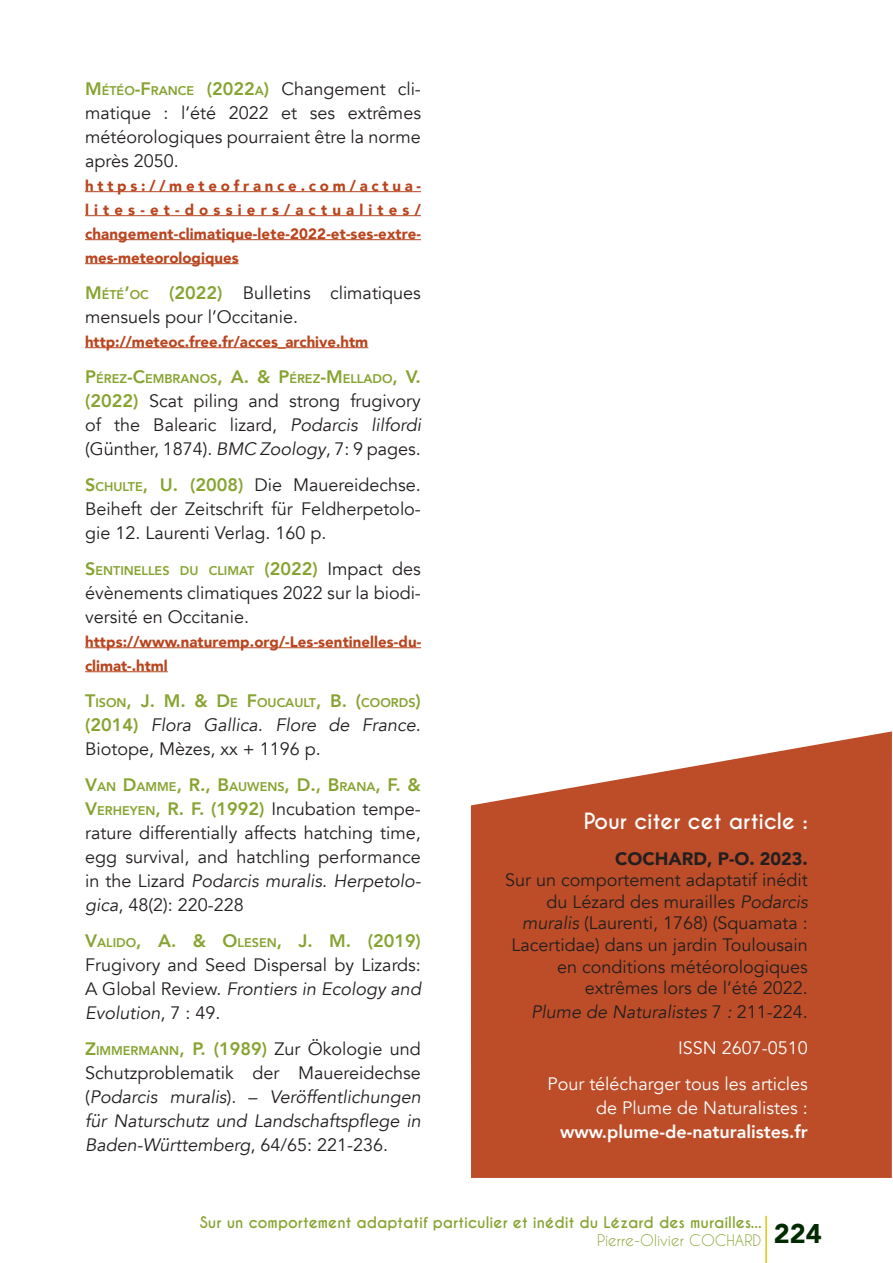
<style>
.page{position:relative;width:893px;height:1263px;background:#fff}
.page>*{position:absolute;margin:0;border:0;box-sizing:border-box;transform-origin:0 0}
.t1{font:700 21px "Caviar Dreams";color:#fff}
.t2{font:18px/24px "Avenir";color:#231f20;text-align:justify}
.t3{font:italic 18px/24px "Avenir";color:#231f20}
.t4{font:18px "Avenir";color:#fff}
.t5{font:800 18px "Avenir";color:#fff}
.t6{font:900 18px "Avenir";color:#231f20}
.t7{font:900 15px/24px "Avenir";color:#b9441d;text-align:justify}
.t8{font:700 15px/18px "Caviar Dreams";color:#87a330}
.t9{font:800 12.6px "Avenir";color:#87a330}
.s1{font-weight:800;color:#87a330}
.s2{font-weight:800;font-size:12.6px;color:#87a330}
.s3{font-size:18px}
.s4{font-style:italic}
.s5{font-weight:400;font-size:18px;color:#231f20}
.s6{font-weight:800;font-style:normal;color:#87a330}
.s7{font-style:normal}
.s8{font-weight:800;font-style:normal;font-size:12.6px;color:#87a330}
.s9{font-weight:400}
</style>
<div class="page">
<hr style="left:765px;top:1216px;width:2px;height:47px;background:#dbcd00">
<hr style="left:85px;top:191px;width:336px;height:1px;background:#b9441d">
<hr style="left:85px;top:215px;width:336px;height:1px;background:#b9441d">
<hr style="left:85px;top:239px;width:336px;height:1px;background:#b9441d">
<hr style="left:85px;top:263px;width:154px;height:1px;background:#b9441d">
<hr style="left:85px;top:347px;width:283px;height:1px;background:#b9441d">
<hr style="left:85px;top:647px;width:336px;height:1px;background:#b9441d">
<hr style="left:85px;top:671px;width:83px;height:1px;background:#b9441d">
<svg style="left:471px;top:731px;width:421px;height:447px;background:#c15c3a"></svg>
<p class="t2" style="left:85px;top:77px;width:337px"><span class="s1">M</span><span class="s2">ÉTÉO</span><span class="s1">-F</span> <span class="s2">RANCE</span> <span class="s1">(2022</span><span class="s2">A</span><span class="s1">)</span> Changement cli&shy;matique : l’été 2022 et ses extrêmes météorologiques pourraient être la norme après 2050.</p>
<p class="t7" style="left:85px;top:173px;width:337px">https://meteofrance.com/actua&shy;lites-et-dossiers/actualites/ changement-climatique-lete-2022-et-ses-extre&shy;mes-meteorologiques</p>
<p class="t2" style="left:85px;top:281px;width:337px"><span class="s1">M</span><span class="s2">ÉTÉ</span><span class="s1">’</span><span class="s2">OC</span> <span class="s1">(2022)</span> Bulletins climatiques mensuels pour l’Occitanie.</p>
<p class="t7" style="left:85px;top:329px;width:285px">http://meteoc.free.fr/acces_archive.htm</p>
<p class="t9" style="left:85px;top:368px;width:78px"><span class="s3">P</span>ÉREZ<span class="s3">-C</span>EMBR</p>
<p class="t9" style="left:181px;top:368px;width:242px">ANOS<span class="s3">, A. &amp; P</span>ÉREZ<span class="s3">-M</span>ELLADO<span class="s3">, V.</span></p>
<p class="t2" style="left:85px;top:389px;width:337px"><span class="s1">(2022)</span> Scat piling and strong frugivory of the Balearic lizard, <span class="s4">Podarcis lilfordi </span>(Günther, 1874). <span class="s4">BMC Zoology</span>, 7: 9 pages.</p>
<p class="t2" style="left:85px;top:473px;width:337px"><span class="s1">S</span><span class="s2">CHULTE</span><span class="s1">, U. (2008)</span> Die Mauereidechse.<br>Beiheft der Zeitschrift für Feldherpetolo&shy;gie 12. Laurenti Verlag. 160 p.</p>
<p class="t9" style="left:85px;top:560px;width:337px"><span class="s3">S</span>ENTINELLES DU CLIMAT <span class="s3">(2022)</span> <span class="s5">Impact des</span></p>
<p class="t2" style="left:85px;top:581px;width:337px">évènements climatiques 2022 sur la biodi&shy;versité en Occitanie.</p>
<p class="t7" style="left:85px;top:629px;width:338px">https://www.naturemp.org/-Les-sentinelles-du&shy;climat-.html</p>
<p class="t9" style="left:85px;top:692px;width:337px"><span class="s3">T</span>ISON<span class="s3">, J. M. &amp; D</span> E <span class="s3">F</span>OUCAULT<span class="s3">, B. (</span>COORDS<span class="s3">)</span></p>
<p class="t3" style="left:85px;top:713px;width:337px"><span class="s6">(2014)</span> Flora Gallica. Flore de France<span class="s7">.<br>Biotope, Mèzes, xx + 1196 p.</span></p>
<p class="t2" style="left:85px;top:773px;width:337px"><span class="s1">V</span><span class="s2">AN</span> <span class="s1">D</span><span class="s2">AMM E</span><span class="s1">, R., B</span><span class="s2">AUWENS</span><span class="s1">, D., B</span><span class="s2">RANA</span><span class="s1">, F. &amp; V</span><span class="s2">ERHEYEN</span><span class="s1">, R. F. (1992)</span> Incubation tempe&shy;rature differentially affects hatching time, egg survival, and hatchling performance in the Lizard <span class="s4">Podarcis muralis</span>. <span class="s4">Herpetolo&shy;gica</span>, 48(2): 220-228</p>
<p class="t2" style="left:85px;top:929px;width:337px"><span class="s1">V</span><span class="s2">ALIDO</span><span class="s1">, A. &amp; O</span><span class="s2">LESEN</span><span class="s1">, J. M. (2019)<br></span>Frugivory and Seed Dispersal by Lizards:<br>A Global Review. <span class="s4">Frontiers in Ecology and Evolution</span>, 7 : 49.</p>
<p class="t3" style="left:85px;top:1037px;width:337px;text-align:justify"><span class="s6">Z</span><span class="s8">IMM ERMANN</span><span class="s6">, P. (1989)</span> <span class="s7">Zur Ökologie und Schutzproblematik der Mauereidechse (</span>Podarcis muralis<span class="s7">). –</span> Veröffentlichungen für Naturschutz und Landschaftspflege in Baden-Württemberg<span class="s7">, 64/65: 221-236.</span></p>
<p class="t1" style="left:584px;top:808px;width:226px">Pour citer cet article :</p>
<p class="t6" style="left:615px;top:843px;width:194px">COCHARD, P-O. 2023.</p>
<p class="t2" style="left:505px;top:869px;width:304px;line-height:21.6px;text-align:right">Sur un comportement adaptatif inédit du Lézard des murailles <span class="s4">Podarcis muralis</span> (Laurenti, 1768) (Squamata :<br>Lacertidae) dans un jardin Toulousain en conditions météorologiques extrêmes lors de l’été 2022.</p>
<p class="t3" style="left:531px;top:1000px;width:278px">Plume de Naturalistes <span class="s7">7</span> : <span class="s7">211-224.</span></p>
<p class="t4" style="left:678px;top:1037px;width:131px">ISSN 2607-0510</p>
<p class="t4" style="left:547px;top:1073px;width:262px">Pour télécharger tous les articles</p>
<p class="t4" style="left:596px;top:1097px;width:213px">de Plume de Naturalistes :</p>
<p class="t5" style="left:560px;top:1118px;width:249px">www.plume-de-naturalistes.fr</p>
<p class="t8" style="left:597px;top:1213px;width:226px;text-indent:-397px">Sur un comportement adaptatif particulier et inédit du Lézard des murailles...<br><span class="s9">Pierre-Olivier COCHARD</span> <sup>224</sup></p>
</div>
